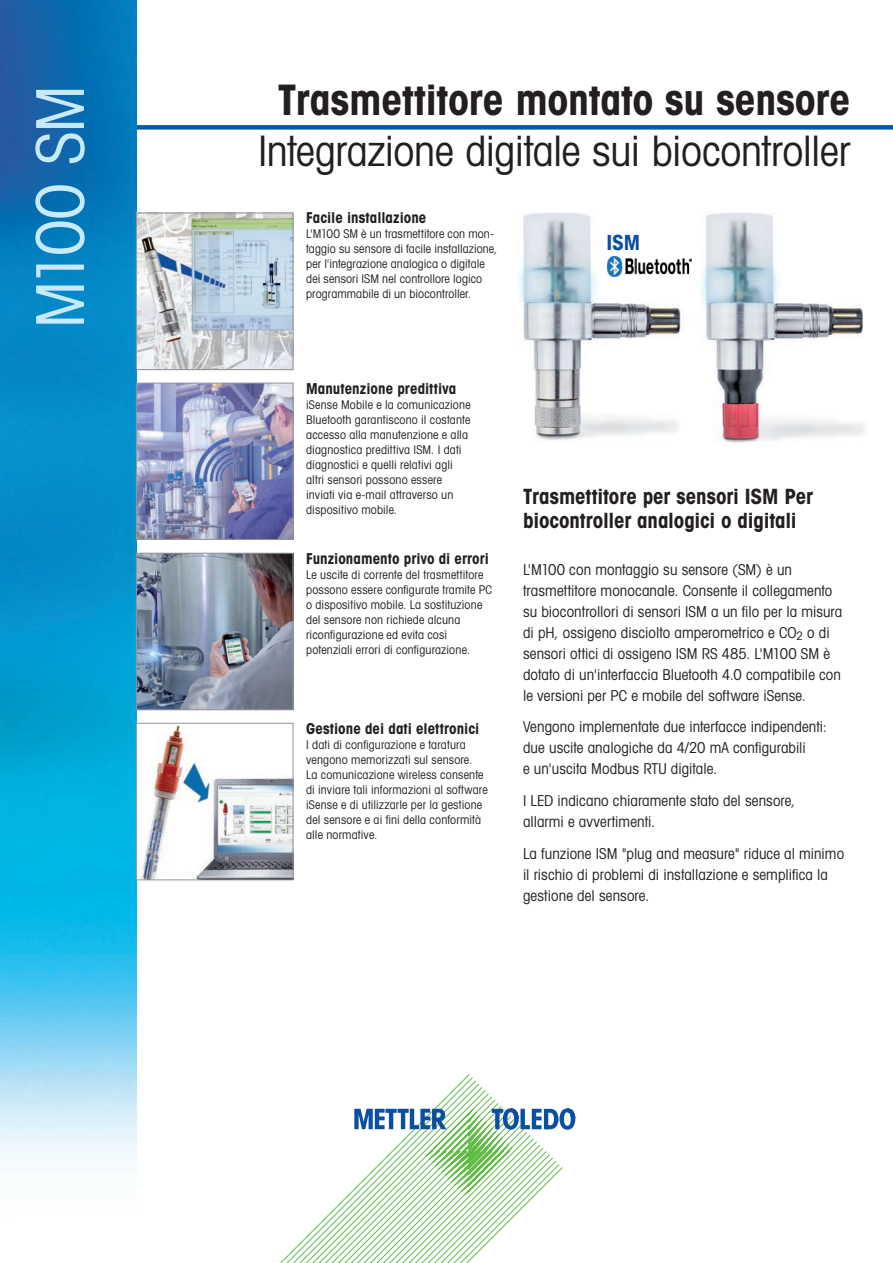
<style>
.page{position:relative;width:893px;height:1263px;background:#fff}
.page>*{position:absolute;margin:0;border:0;box-sizing:border-box;transform-origin:0 0}
.t1{font:66px "Avant Gardefor MT Bk";letter-spacing:-.05em;color:#c6eafa}
.t2{font:42px "Avant Gardefor MT Bk";letter-spacing:-.01em;color:#231f20}
.t3{font:42px "Avant Gardefor MT Bd";letter-spacing:-.005em;color:#231f20}
.t4{font:21px/24px "Avant Gardefor MT Bd";letter-spacing:-.005em;color:#231f20}
.t5{font:700 condensed 21px "Avant Garde Com";color:#0a4fa2}
.t6{font:15px/21px "Avant Gardefor MT Bk";letter-spacing:.005em;color:#231f20}
.t7{font:15px "Avant Gardefor MT Bd";color:#231f20}
.t8{font:12px/15px "Avant Gardefor MT Bk";letter-spacing:.015em;color:#231f20}
</style>
<div class="page">
<div style="left:111px;top:125px;width:782px;height:5px;background:#015bab"></div>
<img style="left:0;top:0;width:136px;height:1159px">
<svg style="left:280px;top:1074px;width:256px;height:189px"></svg>
<svg style="left:354px;top:1108px;width:221px;height:87px"></svg>
<img style="left:518px;top:213px;width:347px;height:230px">
<img style="left:138px;top:215px;width:153px;height:153px">
<div style="left:136px;top:213px;width:157px;height:157px;border:1px solid #939598"></div>
<img style="left:140px;top:725px;width:151px;height:153px">
<div style="left:136px;top:723px;width:157px;height:157px;border:1px solid #939598"></div>
<img style="left:138px;top:555px;width:153px;height:153px">
<div style="left:136px;top:553px;width:157px;height:157px;border:1px solid #939598"></div>
<img style="left:138px;top:385px;width:153px;height:153px">
<div style="left:136px;top:383px;width:157px;height:157px;border:1px solid #939598"></div>
<img style="left:608px;top:256px;width:83px;height:21px">
<h1 class="t1" style="left:19px;top:328px;width:245px;rotate:-90deg">M100 SM</h1>
<h2 class="t3" style="left:278px;top:73px;width:574px">Trasmettitore montato su sensore</h2>
<h2 class="t2" style="left:258px;top:125px;width:594px">Integrazione digitale sui biocontroller</h2>
<p class="t7" style="left:306px;top:208px;width:122px">Facile installazione</p>
<p class="t8" style="left:306px;top:226px;width:193px">L'M100 SM è un trasmettitore con mon&shy;taggio su sensore di facile installazione, per l'integrazione analogica o digitale dei sensori ISM nel controllore logico programmabile di un biocontroller.</p>
<h3 class="t5" style="left:606px;top:229px;width:35px">ISM</h3>
<p class="t7" style="left:306px;top:379px;width:152px">Manutenzione predittiva</p>
<p class="t8" style="left:306px;top:396px;width:166px">iSense Mobile e la comunicazione<br>Bluetooth garantiscono il costante accesso alla manutenzione e alla diagnostica predittiva ISM. I dati diagnostici e quelli relativi agli altri sensori possono essere inviati via e-mail attraverso un dispositivo mobile.</p>
<p class="t7" style="left:306px;top:549px;width:184px">Funzionamento privo di errori</p>
<p class="t8" style="left:306px;top:567px;width:188px">Le uscite di corrente del trasmettitore possono essere configurate tramite PC o dispositivo mobile. La sostituzione del sensore non richiede alcuna riconfigurazione ed evita così potenziali errori di configurazione.</p>
<p class="t7" style="left:306px;top:719px;width:175px">Gestione dei dati elettronici</p>
<p class="t8" style="left:306px;top:737px;width:183px">I dati di configurazione e taratura vengono memorizzati sul sensore.<br>La comunicazione wireless consente di inviare tali informazioni al software iSense e di utilizzarle per la gestione del sensore e ai fini della conformità alle normative.</p>
<h3 class="t4" style="left:523px;top:484px;width:292px">Trasmettitore per sensori ISM Per biocontroller analogici o digitali</h3>
<p class="t6" style="left:523px;top:558px;width:321px">L'M100 con montaggio su sensore (SM) è un trasmettitore monocanale. Consente il collegamento su biocontrollori di sensori ISM a un filo per la misura di pH, ossigeno disciolto amperometrico e CO<sub>2</sub> o di sensori ottici di ossigeno ISM RS 485. L'M100 SM è dotato di un'interfaccia Bluetooth 4.0 compatibile con le versioni per PC e mobile del software iSense.</p>
<p class="t6" style="left:523px;top:716px;width:305px">Vengono implementate due interfacce indipendenti: due uscite analogiche da 4/20 mA configurabili<br>e un'uscita Modbus RTU digitale.</p>
<p class="t6" style="left:523px;top:790px;width:274px">I LED indicano chiaramente stato del sensore, allarmi e avvertimenti.</p>
<p class="t6" style="left:523px;top:842px;width:323px">La funzione ISM "plug and measure" riduce al minimo il rischio di problemi di installazione e semplifica la gestione del sensore.</p>
</div>
